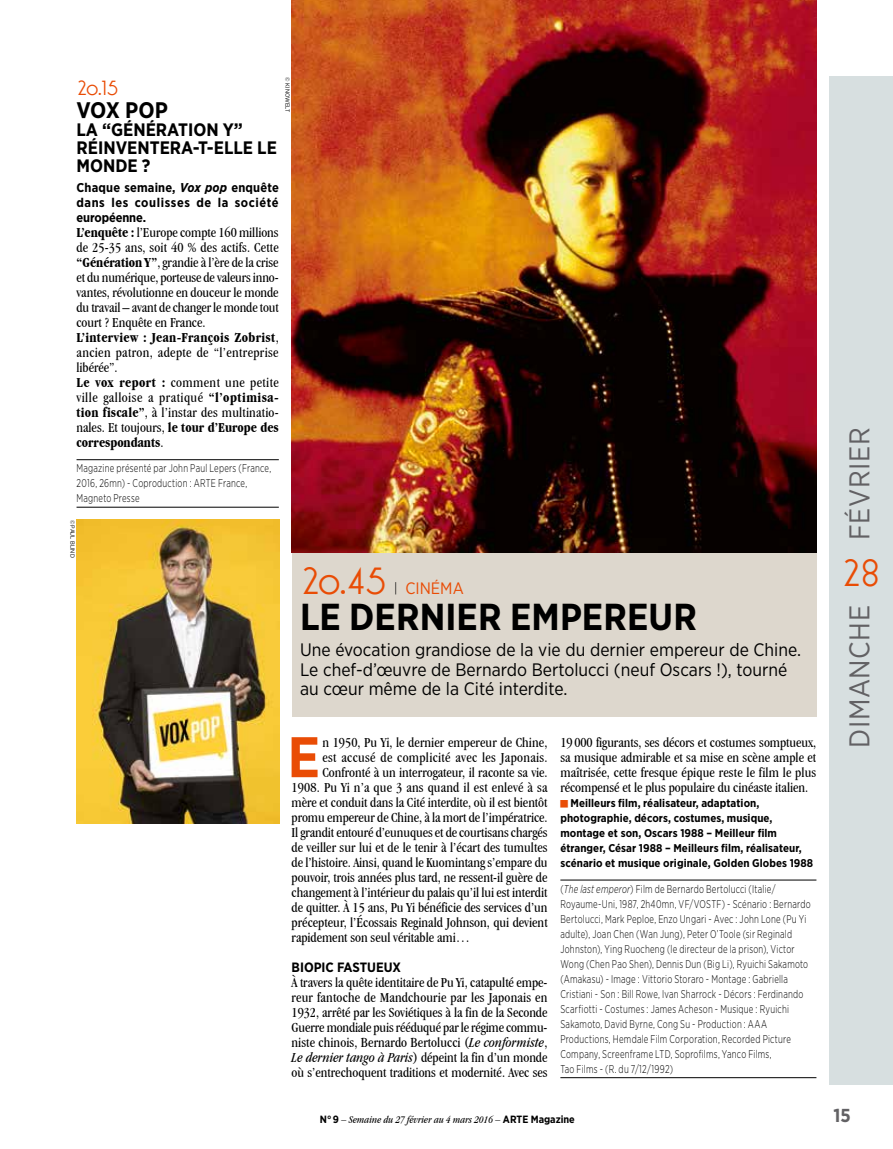
<style>
.page{position:relative;width:893px;height:1149px;background:#fff}
.page>*{position:absolute;margin:0;border:0;box-sizing:border-box;transform-origin:0 0}
.t1{font:700 57.15px "Gotham Narrow";color:#e94c05}
.t2{font:700 37.5px "Gotham Narrow";letter-spacing:.005em;color:#000}
.t3{font:36px "Oksana MOD";color:#e94c05}
.t4{font:28.5px "Gotham Narrow";letter-spacing:.02em;color:#626164}
.t5{font:700 22.5px "Gotham Narrow";letter-spacing:-.01em;color:#000}
.t6{font:19.5px "Oksana MOD";color:#e94c05}
.t7{font:700 18.75px "Gotham Narrow";color:#626164}
.t8{font:18px/19.5px "Gotham Narrow";color:#000}
.t9{font:700 18px/18px "Gotham Narrow";color:#000}
.t10{font:16.5px "Gotham Narrow";color:#e94c05}
.t11{font:condensed 14.25px/15px "Garamond IT Cby BT";letter-spacing:-.005em;color:#000;text-align:justify}
.t12{font:condensed 14.25px "Garamond IT Cby BT";letter-spacing:.02em;color:#000}
.t13{font:700 13.5px "Gotham Narrow";color:#000}
.t14{font:700 12.75px/15px "Gotham Narrow";letter-spacing:.03em;color:#000;text-align:justify}
.t15{font:300 11.25px/15px "Gotham Narrow";letter-spacing:.025em;color:#000;scale:.8 1}
.t16{font:700 11.25px/15px "Gotham Narrow";letter-spacing:.005em;color:#000}
.t17{font:italic condensed 10.5px "Garamond IT Cby BT";color:#000}
.t18{font:6px "Gotham Narrow";color:#000}
.s1{font-style:italic}
.s2{font-weight:700}
.s3{font-family:"Gotham Narrow";font-weight:700;font-style:normal;font-stretch:normal}
</style>
<div class="page">
<div style="left:292px;top:514px;width:524px;height:203px;background:#ddd7cd"></div>
<div style="left:829px;top:76px;width:64px;height:1008px;background:#d7dfe0"></div>
<hr style="left:77px;top:459px;width:202px;height:1px;background:#000">
<hr style="left:77px;top:507px;width:202px;height:1px;background:#000">
<hr style="left:560px;top:879px;width:256px;height:1px;background:#000">
<hr style="left:560px;top:1077px;width:256px;height:1px;background:#000">
<img style="left:77px;top:519px;width:202px;height:304px">
<img style="left:292px;top:0;width:524px;height:552px">
<p class="t18" style="left:291px;top:77px;width:35px;rotate:90deg">© Kinowelt</p>
<h3 class="t6" style="left:77px;top:73px;width:43px">20.15</h3>
<h3 class="t5" style="left:77px;top:95px;width:93px">VOX POP</h3>
<p class="t9" style="left:77px;top:120px;width:202px">LA “GÉNÉRATION Y”<br>RÉINVENTERA-T-ELLE LE<br>MONDE ?</p>
<p class="t14" style="left:77px;top:179px;width:204px">Chaque semaine, <span class="s1">Vox pop</span> enquête dans les coulisses de la société européenne.</p>
<p class="t11" style="left:77px;top:224px;width:204px;text-align:left"><span class="s2">L’enquête :</span> l’Europe compte 160 millions de 25-35 ans, soit 40 % des actifs. Cette <span class="s2">“Génération Y”</span>, grandie à l’ère de la crise et du numérique, porteuse de valeurs inno&shy;vantes, révolutionne en douceur le monde du travail – avant de changer le monde tout court ? Enquête en France.<br><span class="s2">L’interview : Jean-François Zobrist</span>, ancien patron, adepte de “l’entreprise libérée”.<br><span class="s2">Le vox report :</span> comment une petite ville galloise a pratiqué <span class="s2">“l’optimisa&shy;tion fiscale”</span>, à l’instar des multinatio&shy;nales. Et toujours, <span class="s2">le tour d’Europe des correspondants</span>.</p>
<p class="t15" style="left:77px;top:460px;width:245px">Magazine présenté par John Paul Lepers (France,<br>2016, 26mn) - Coproduction : ARTE France,<br>Magneto Presse</p>
<p class="t18" style="left:76px;top:519px;width:39px;rotate:90deg">© PAUL BLIND</p>
<h3 class="t3" style="left:300px;top:552px;width:88px">20.45</h3>
<p class="t10" style="left:395px;top:578px;width:70px"><sup>|</sup> CINÉMA</p>
<h2 class="t2" style="left:300px;top:592px;width:398px">LE DERNIER EMPEREUR</h2>
<p class="t8" style="left:300px;top:639px;width:503px">Une évocation grandiose de la vie du dernier empereur de Chine.<br>Le chef-d’œuvre de Bernardo Bertolucci (neuf Oscars !), tourné au cœur même de la Cité interdite.</p>
<h1 class="t1" style="left:288px;top:720px;width:34px">E</h1>
<p class="t11" style="left:322px;top:734px;width:227px">n 1950, Pu Yi, le dernier empereur de Chine,</p>
<p class="t12" style="left:322px;top:749px;width:227px">est accusé de complicité avec les Japonais.</p>
<p class="t11" style="left:322px;top:764px;width:227px">Confronté à un interrogateur, il raconte sa vie.</p>
<p class="t11" style="left:292px;top:779px;width:257px">1908. Pu Yi n’a que 3 ans quand il est enlevé à sa</p>
<p class="t11" style="left:292px;top:794px;width:257px">mère et conduit dans la Cité interdite, où il est bientôt</p>
<p class="t11" style="left:292px;top:809px;width:258px">promu empereur de Chine, à la mort de l’impératrice.</p>
<p class="t11" style="left:292px;top:824px;width:258px">Il grandit entouré d’eunuques et de courtisans chargés</p>
<p class="t11" style="left:292px;top:839px;width:258px">de veiller sur lui et de le tenir à l’écart des tumultes</p>
<p class="t11" style="left:292px;top:854px;width:257px">de l’histoire. Ainsi, quand le Kuomintang s’empare du</p>
<p class="t11" style="left:292px;top:869px;width:257px">pouvoir, trois années plus tard, ne ressent-il guère de</p>
<p class="t11" style="left:292px;top:884px;width:257px">changement à l’intérieur du palais qu’il lui est interdit</p>
<p class="t11" style="left:292px;top:899px;width:257px">de quitter. À 15 ans, Pu Yi bénéficie des services d’un</p>
<p class="t11" style="left:292px;top:914px;width:258px">précepteur, l’Écossais Reginald Johnson, qui devient</p>
<p class="t11" style="left:292px;top:929px;width:180px">rapidement son seul véritable ami…</p>
<p class="t13" style="left:292px;top:958px;width:111px">BIOPIC FASTUEUX</p>
<p class="t11" style="left:292px;top:974px;width:258px">À travers la quête identitaire de Pu Yi, catapulté empe&shy;reur fantoche de Mandchourie par les Japonais en 1932, arrêté par les Soviétiques à la fin de la Seconde Guerre mondiale puis rééduqué par le régime commu&shy;niste chinois, Bernardo Bertolucci (<span class="s1">Le conformiste</span>, <span class="s1">Le dernier tango à Paris</span>) dépeint la fin d’un monde où s’entrechoquent traditions et modernité. Avec ses</p>
<p class="t11" style="left:560px;top:734px;width:257px">19 000 figurants, ses décors et costumes somptueux, sa musique admirable et sa mise en scène ample et maîtrisée, cette fresque épique reste le film le plus récompensé et le plus populaire du cinéaste italien.</p>
<p class="t16" style="left:560px;top:795px;width:254px;text-indent:10px">Meilleurs film, réalisateur, adaptation, photographie, décors, costumes, musique, montage et son, Oscars 1988 – Meilleur film étranger, César 1988 – Meilleurs film, réalisateur, scénario et musique originale, Golden Globes 1988</p>
<p class="t15" style="left:560px;top:880px;width:314px">(<span class="s1">The last emperor</span>) Film de Bernardo Bertolucci (Italie/ Royaume-Uni, 1987, 2h40mn, VF/VOSTF) - Scénario : Bernardo Bertolucci, Mark Peploe, Enzo Ungari - Avec : John Lone (Pu Yi adulte), Joan Chen (Wan Jung), Peter O’Toole (sir Reginald Johnston), Ying Ruocheng (le directeur de la prison), Victor Wong (Chen Pao Shen), Dennis Dun (Big Li), Ryuichi Sakamoto (Amakasu) - Image : Vittorio Storaro - Montage : Gabriella Cristiani - Son : Bill Rowe, Ivan Sharrock - Décors : Ferdinando Scarfiotti - Costumes : James Acheson - Musique : Ryuichi Sakamoto, David Byrne, Cong Su - Production : AAA Productions, Hemdale Film Corporation, Recorded Picture Company, Screenframe LTD, Soprofilms, Yanco Films,<br>Tao Films - (R. du 7/12/1992)</p>
<h3 class="t4" style="left:842px;top:540px;width:114px;rotate:-90deg">FÉVRIER</h3>
<h3 class="t3" style="left:841px;top:544px;width:41px">28</h3>
<h3 class="t4" style="left:842px;top:747px;width:144px;rotate:-90deg">DIMANCHE</h3>
<p class="t17" style="left:320px;top:1112px;width:256px"><span class="s3">N° 9</span> – Semaine du 27 février au 4 mars 2016 – <span class="s3">ARTE Magazine</span></p>
<h3 class="t7" style="left:833px;top:1103px;width:19px">15</h3>
</div>
